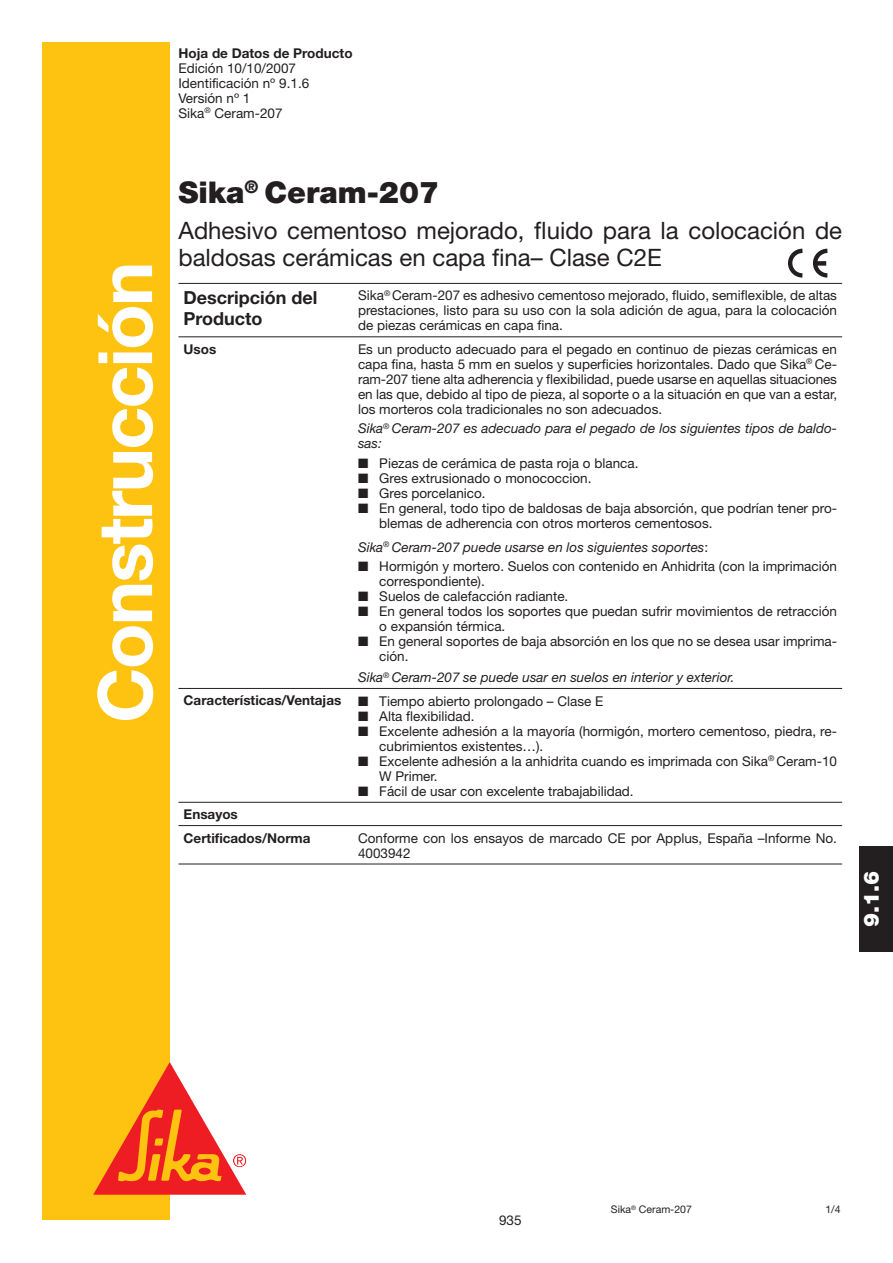
<style>
.page{position:relative;width:893px;height:1263px;background:#fff}
.page>*{position:absolute;margin:0;border:0;box-sizing:border-box;transform-origin:0 0}
.t1{font:700 75px "Helvetica Neue";letter-spacing:-.025em;color:#fff}
.t2{font:900 30px "Helvetica Neue";color:#231f20}
.t3{font:24px/27px "Helvetica Neue";color:#231f20}
.t4{font:900 21px "Helvetica Neue";color:#fff}
.t5{font:700 18px/21.6px "Helvetica Neue";color:#231f20}
.t6{font:13.5px/15px "Helvetica Neue";color:#231f20}
.t7{font:italic 13.5px/15px "Helvetica Neue";color:#231f20}
.t8{font:700 13.5px/23.2px "Helvetica Neue";color:#231f20}
.t9{font:10.5px "Helvetica Neue";color:#231f20}
.s1{font-style:normal}
.s2{font-weight:700;font-style:normal}
</style>
<div class="page">
<div style="left:42px;top:43px;width:128px;height:1177px;background:#fec210"></div>
<svg style="left:93px;top:1062px;width:153px;height:133px"></svg>
<hr style="left:178px;top:283px;width:664px;height:1px;background:#231f20">
<hr style="left:178px;top:336px;width:664px;height:1px;background:#231f20">
<hr style="left:178px;top:688px;width:664px;height:1px;background:#231f20">
<hr style="left:178px;top:802px;width:664px;height:1px;background:#231f20">
<hr style="left:178px;top:825px;width:664px;height:1px;background:#231f20">
<hr style="left:178px;top:864px;width:175px;height:1px;background:#231f20">
<hr style="left:353px;top:864px;width:489px;height:1px;background:#231f20">
<div style="left:859px;top:846px;width:33px;height:105px;background:#231f20"></div>
<svg style="left:788px;top:248px;width:40px;height:30px"></svg>
<div style="left:815px;top:261px;width:11px;height:5px;background:#231f20"></div>
<p class="t8" style="left:178px;top:43px;width:176px">Hoja de Datos de Producto</p>
<p class="t6" style="left:178px;top:62px;width:132px">Edición 10/10/2007<br>Identificación nº 9.1.6<br>Versión nº 1<br>Sika<sup>®</sup> Ceram-207</p>
<h1 class="t1" style="left:99px;top:723px;width:463px;rotate:-90deg">Construcción</h1>
<h2 class="t2" style="left:178px;top:182px;width:262px">Sika<sup>®</sup> Ceram-207</h2>
<h3 class="t3" style="left:178px;top:220px;width:665px">Adhesivo cementoso mejorado, fluido para la colocación de baldosas cerámicas en capa fina– Clase C2E</h3>
<h3 class="t5" style="left:183px;top:289px;width:135px">Descripción del<br>Producto</h3>
<p class="t6" style="left:358px;top:290px;width:480px;text-align:justify">Sika<sup>®</sup> Ceram-207 es adhesivo cementoso mejorado, fluido, semiflexible, de altas prestaciones, listo para su uso con la sola adición de agua, para la colocación de piezas cerámicas en capa fina.</p>
<p class="t8" style="left:183px;top:339px;width:34px">Usos</p>
<p class="t6" style="left:358px;top:343px;width:480px;text-align:justify">Es un producto adecuado para el pegado en continuo de piezas cerámicas en capa fina, hasta 5 mm en suelos y superficies horizontales. Dado que Sika<sup>®</sup> Ce&shy;ram-207 tiene alta adherencia y flexibilidad, puede usarse en aquellas situaciones en las que, debido al tipo de pieza, al soporte o a la situación en que van a estar, los morteros cola tradicionales no son adecuados.</p>
<p class="t7" style="left:358px;top:423px;width:480px">Sika<sup>®</sup> Ceram-207 es adecuado para el pegado de los siguientes tipos de baldo&shy;sas:</p>
<p class="t6" style="left:358px;top:457px;width:282px">■ Piezas de cerámica de pasta roja o blanca.</p>
<p class="t6" style="left:358px;top:472px;width:235px">■ Gres extrusionado o monococcion.</p>
<p class="t6" style="left:358px;top:487px;width:129px">■ Gres porcelanico.</p>
<p class="t6" style="left:379px;top:502px;width:459px;text-indent:-21px">■ En general, todo tipo de baldosas de baja absorción, que podrían tener pro&shy;blemas de adherencia con otros morteros cementosos.</p>
<p class="t7" style="left:358px;top:541px;width:352px">Sika<sup>®</sup> Ceram-207 puede usarse en los siguientes soportes<span class="s1">:</span></p>
<p class="t6" style="left:379px;top:561px;width:459px;text-indent:-21px">■ Hormigón y mortero. Suelos con contenido en Anhidrita (con la imprimación correspondiente).</p>
<p class="t6" style="left:358px;top:591px;width:212px">■ Suelos de calefacción radiante.</p>
<p class="t6" style="left:379px;top:606px;width:459px;text-indent:-21px">■ En general todos los soportes que puedan sufrir movimientos de retracción o expansión térmica.</p>
<p class="t6" style="left:379px;top:636px;width:459px;text-indent:-21px">■ En general soportes de baja absorción en los que no se desea usar imprima&shy;ción.</p>
<p class="t7" style="left:183px;top:667px;width:552px;line-height:23.9px;text-indent:174px">Sika<sup>®</sup> Ceram-207 se puede usar en suelos en interior y exterior.<br><span class="s2">Características/Ventajas</span> ■ <span class="s1">Tiempo abierto prolongado – Clase E</span></p>
<p class="t6" style="left:358px;top:710px;width:118px">■ Alta flexibilidad.</p>
<p class="t6" style="left:379px;top:725px;width:459px;text-indent:-21px">■ Excelente adhesión a la mayoría (hormigón, mortero cementoso, piedra, re&shy;cubrimientos existentes…).</p>
<p class="t6" style="left:379px;top:755px;width:459px;text-indent:-21px">■ Excelente adhesión a la anhidrita cuando es imprimada con Sika<sup>®</sup> Ceram-10<br>W Primer.</p>
<p class="t6" style="left:358px;top:785px;width:277px">■ Fácil de usar con excelente trabajabilidad.</p>
<p class="t8" style="left:183px;top:804px;width:128px">Ensayos<br>Certificados/Norma</p>
<p class="t6" style="left:358px;top:832px;width:480px">Conforme con los ensayos de marcado CE por Applus, España –Informe No.<br>4003942</p>
<h3 class="t4" style="left:863px;top:927px;width:58px;rotate:-90deg">9.1.6</h3>
<p class="t6" style="left:499px;top:1214px;width:24px">935</p>
<p class="t9" style="left:611px;top:1206px;width:82px">Sika<sup>®</sup> Ceram-207</p>
<p class="t9" style="left:825px;top:1206px;width:17px">1/4</p>
</div>
